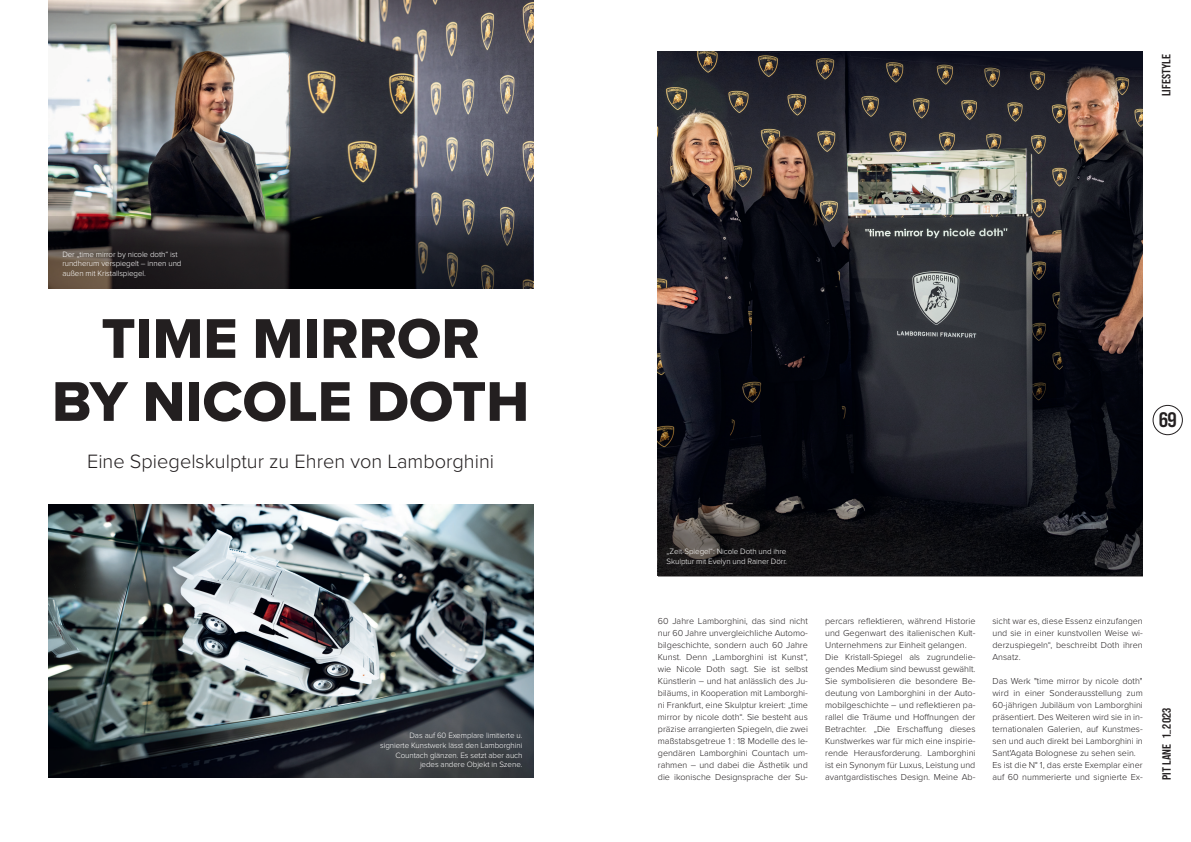
<style>
.page{position:relative;width:1191px;height:842px;background:#fff}
.page>*{position:absolute;margin:0;border:0;box-sizing:border-box;transform-origin:0 0}
.t1{font:58px/63px "Proxima Nova Extrabld";color:#231f20;text-align:center}
.t2{font:21px "Bebas Neue Pro Sm E Bd";color:#231f20}
.t3{font:300 20px "Proxima Nova";color:#231f20}
.t4{font:12px "Bebas Neue Pro Sm E Bd";color:#231f20}
.t5{font:300 9px/12px "Proxima Nova";color:#231f20;text-align:justify}
.t6{font:300 8px/9.6px "Proxima Nova";letter-spacing:-.01em;color:#fff}
</style>
<div class="page">
<div style="left:1152px;top:405px;width:30px;height:30px;border:1px solid #231f20;border-radius:50%"></div>
<img style="left:658px;top:51px;width:484px;height:453px">
<img style="left:48px;top:0;width:485px;height:216px">
<img style="left:48px;top:505px;width:485px;height:273px">
<svg style="left:48px;top:216px;width:485px;height:72px;background:#262324"></svg>
<svg style="left:658px;top:504px;width:484px;height:72px;background:#18171a"></svg>
<p class="t6" style="left:62px;top:249px;width:121px">Der „time mirror by nicole doth“ ist rundherum verspiegelt – innen und außen mit Kristallspiegel.</p>
<h1 class="t1" style="left:52px;top:306px;width:479px">TIME MIRROR<br>BY NICOLE DOTH</h1>
<h3 class="t3" style="left:87px;top:446px;width:408px">Eine Spiegelskulptur zu Ehren von Lamborghini</h3>
<p class="t6" style="left:380px;top:730px;width:144px;text-align:right">Das auf 60 Exemplare limitierte u. signierte Kunstwerk lässt den Lamborghini Countach glänzen. Es setzt aber auch jedes andere Objekt in Szene.</p>
<h3 class="t4" style="left:1159px;top:96px;width:44px;rotate:-90deg">LIFESTYLE</h3>
<h2 class="t2" style="left:1158px;top:407px;width:20px">69</h2>
<p class="t6" style="left:666px;top:546px;width:122px">„Zeit-Spiegel“: Nicole Doth und ihre<br>Skulptur mit Evelyn und Rainer Dörr.</p>
<p class="t5" style="left:658px;top:615px;width:152px">60 Jahre Lamborghini, das sind nicht nur 60 Jahre unvergleichliche Automo&shy;bilgeschichte, sondern auch 60 Jahre Kunst. Denn „Lamborghini ist Kunst“, wie Nicole Doth sagt. Sie ist selbst Künstlerin – und hat anlässlich des Ju&shy;biläums, in Kooperation mit Lamborghi&shy;ni Frankfurt, eine Skulptur kreiert: „time mirror by nicole doth“. Sie besteht aus präzise arrangierten Spiegeln, die zwei maßstabsgetreue 1 : 18 Modelle des le&shy;gendären Lamborghini Countach um&shy;rahmen – und dabei die Ästhetik und die ikonische Designsprache der Su-</p>
<p class="t5" style="left:825px;top:615px;width:152px;text-align:left">percars reflektieren, während Historie und Gegenwart des italienischen Kult-Unternehmens zur Einheit gelangen.<br>Die Kristall-Spiegel als zugrundelie&shy;gendes Medium sind bewusst gewählt.<br>Sie symbolisieren die besondere Be&shy;deutung von Lamborghini in der Auto&shy;mobilgeschichte – und reflektieren pa&shy;rallel die Träume und Hoffnungen der Betrachter. „Die Erschaffung dieses Kunstwerkes war für mich eine inspirie&shy;rende Herausforderung. Lamborghini ist ein Synonym für Luxus, Leistung und avantgardistisches Design. Meine Ab-</p>
<p class="t5" style="left:992px;top:614px;width:152px">sicht war es, diese Essenz einzufangen und sie in einer kunstvollen Weise wi&shy;derzuspiegeln“, beschreibt Doth ihren Ansatz.</p>
<p class="t5" style="left:992px;top:674px;width:152px;text-align:left">Das Werk "time mirror by nicole doth" wird in einer Sonderausstellung zum 60-jährigen Jubiläum von Lamborghini präsentiert. Des Weiteren wird sie in in&shy;ternationalen Galerien, auf Kunstmes&shy;sen und auch direkt bei Lamborghini in Sant'Agata Bolognese zu sehen sein.<br>Es ist die N° 1, das erste Exemplar einer auf 60 nummerierte und signierte Ex-</p>
<h3 class="t4" style="left:1159px;top:780px;width:74px;rotate:-90deg">PIT LANE 1_2023</h3>
</div>
